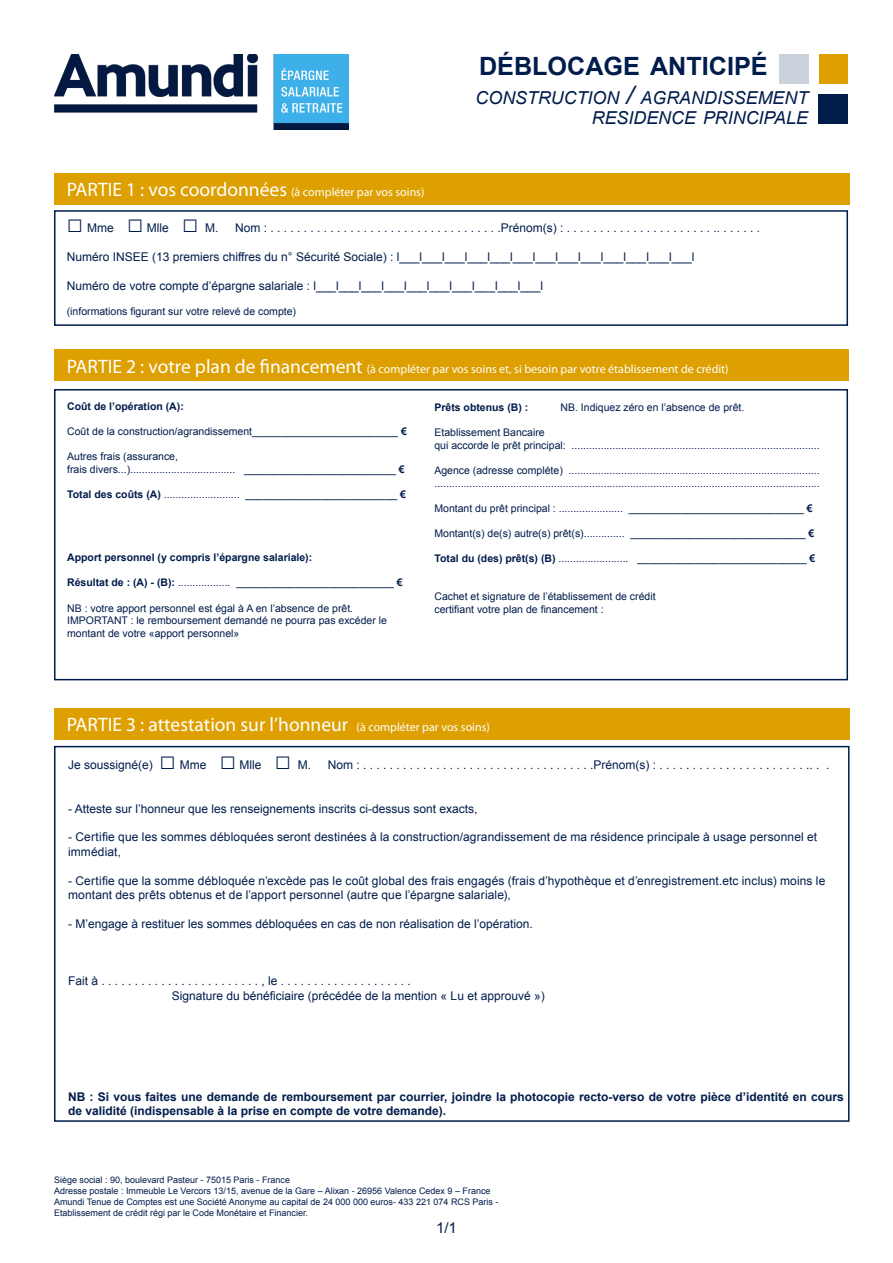
<style>
.page{position:relative;width:893px;height:1263px;background:#fff}
.page>*{position:absolute;margin:0;border:0;box-sizing:border-box;transform-origin:0 0}
.t1{font:700 25.2px "Arial";color:#001c4b}
.t2{font:19.5px "Myriad Pro";color:#fff}
.t3{font:italic 17.85px "Arial";color:#001c4b}
.t4{font:15px "Arial";color:#001c4b}
.t5{font:12px/14.4px "Arial";color:#001c4b}
.t6{font:700 12px/14.4px "Arial";color:#001c4b}
.t7{font:12px "Myriad Pro";color:#fff}
.t8{font:10.5px/12.6px "Arial";color:#001c4b}
.t9{font:700 10.5px "Arial";color:#001c4b}
.t10{font:9px/10.8px "Arial";color:#001c4b}
.s1{font-size:19.5px}
.s2{font-size:25.5px}
.s3{font-weight:700;font-size:27px}
.s4{font-weight:700}
.s5{font-size:12px}
</style>
<div class="page">
<div style="left:54px;top:746px;width:795px;height:376px;border:2px solid #001c4b"></div>
<div style="left:54px;top:173px;width:795px;height:31px;background:#dda000"></div>
<div style="left:54px;top:350px;width:794px;height:31px;background:#dda000"></div>
<div style="left:54px;top:389px;width:794px;height:291px;border:2px solid #001c4b"></div>
<div style="left:54px;top:210px;width:794px;height:116px;border:2px solid #001c4b"></div>
<div style="left:54px;top:708px;width:795px;height:31px;background:#dda000"></div>
<img style="left:54px;top:54px;width:295px;height:76px">
<div style="left:819px;top:54px;width:28px;height:30px;background:#dda000"></div>
<div style="left:819px;top:94px;width:29px;height:30px;background:#001c4b"></div>
<div style="left:779px;top:54px;width:29px;height:30px;background:#ccd2db"></div>
<p class="t7" style="left:67px;top:184px;width:359px"><span class="s1">PARTIE 1 : vos coordonnées</span> (à compléter par vos soins)</p>
<p class="t1" style="left:479px;top:50px;width:290px">DÉBLOCAGE ANTICIPÉ</p>
<p class="t3" style="left:476px;top:86px;width:334px">CONSTRUCTION <span class="s2">/</span> AGRANDISSEMENT</p>
<p class="t3" style="left:592px;top:106px;width:218px">RESIDENCE PRINCIPALE</p>
<p class="t5" style="left:67px;top:221px;width:49px"><span class="s3">□</span> Mme</p>
<p class="t5" style="left:127px;top:221px;width:43px"><span class="s3">□</span> Mlle</p>
<p class="t5" style="left:182px;top:221px;width:38px"><span class="s3">□</span> M.</p>
<p class="t5" style="left:235px;top:221px;width:527px">Nom : . . . . . . . . . . . . . . . . . . . . . . . . . . . . . . . . . . .Prénom(s) : . . . . . . . . . . . . . . . . . . . . . . .. . . . . . .</p>
<p class="t5" style="left:67px;top:250px;width:629px">Numéro INSEE (13 premiers chiffres du n° Sécurité Sociale) : l___l___l___l___l___l___l___l___l___l___l___l___l___l</p>
<p class="t5" style="left:67px;top:279px;width:478px">Numéro de votre compte d’épargne salariale : l___l___l___l___l___l___l___l___l___l___l</p>
<p class="t8" style="left:67px;top:305px;width:231px">(informations figurant sur votre relevé de compte)</p>
<p class="t7" style="left:67px;top:361px;width:663px"><span class="s1">PARTIE 2 : votre plan de financement</span> (à compléter par vos soins et, si besoin par votre établissement de crédit)</p>
<p class="t9" style="left:434px;top:400px;width:95px">Prêts obtenus (B) :</p>
<p class="t8" style="left:560px;top:401px;width:185px">NB. Indiquez zéro en l’absence de prêt.</p>
<p class="t8" style="left:434px;top:426px;width:112px">Etablissement Bancaire</p>
<p class="t8" style="left:434px;top:439px;width:387px">qui accorde le prêt principal: .....................................................................................</p>
<p class="t8" style="left:434px;top:464px;width:387px">Agence (adresse compléte) ......................................................................................</p>
<p class="t8" style="left:434px;top:477px;width:387px">....................................................................................................................................</p>
<p class="t8" style="left:434px;top:502px;width:380px">Montant du prêt principal : ...................... ______________________________ <span class="s4">€</span></p>
<p class="t8" style="left:434px;top:527px;width:381px">Montant(s) de(s) autre(s) prêt(s).............. ______________________________ <span class="s4">€</span></p>
<p class="t8" style="left:434px;top:552px;width:382px"><span class="s4">Total du (des) prêt(s) (B)</span> ........................ _____________________________ <span class="s4">€</span></p>
<p class="t8" style="left:434px;top:590px;width:223px">Cachet et signature de l’établissement de crédit</p>
<p class="t8" style="left:434px;top:603px;width:171px">certifiant votre plan de financement :</p>
<p class="t9" style="left:67px;top:399px;width:118px">Coût de l’opération (A):</p>
<p class="t8" style="left:67px;top:425px;width:341px">Coût de la construction/agrandissement_________________________ <span class="s4">€</span></p>
<p class="t8" style="left:67px;top:451px;width:112px">Autres frais (assurance,</p>
<p class="t8" style="left:67px;top:463px;width:339px">frais divers...).................................... __________________________ <span class="s4">€</span></p>
<p class="t8" style="left:67px;top:488px;width:340px"><span class="s4">Total des coûts (A)</span> .......................... __________________________ <span class="s4">€</span></p>
<p class="t9" style="left:67px;top:551px;width:247px">Apport personnel (y compris l’épargne salariale):</p>
<p class="t8" style="left:67px;top:577px;width:337px"><span class="s4">Résultat de : (A) - (B):</span> .................. ___________________________ <span class="s4">€</span></p>
<p class="t8" style="left:67px;top:602px;width:288px">NB : votre apport personnel est égal à A en l’absence de prêt.</p>
<p class="t8" style="left:67px;top:614px;width:321px">IMPORTANT : le remboursement demandé ne pourra pas excéder le montant de votre «apport personnel»</p>
<p class="t2" style="left:67px;top:712px;width:425px">PARTIE 3 : attestation sur l’honneur <span class="s5">(à compléter par vos soins)</span></p>
<p class="t5" style="left:68px;top:758px;width:86px">Je soussigné(e)</p>
<p class="t5" style="left:159px;top:758px;width:49px"><span class="s3">□</span> Mme</p>
<p class="t5" style="left:220px;top:758px;width:43px"><span class="s3">□</span> Mlle</p>
<p class="t5" style="left:275px;top:758px;width:38px"><span class="s3">□</span> M.</p>
<p class="t5" style="left:328px;top:758px;width:503px">Nom : . . . . . . . . . . . . . . . . . . . . . . . . . . . . . . . . . . .Prénom(s) : . . . . . . . . . . . . . . . . . . . . . . .. . .</p>
<p class="t5" style="left:68px;top:801px;width:411px">- Atteste sur l’honneur que les renseignements inscrits ci-dessus sont exacts,</p>
<p class="t5" style="left:68px;top:830px;width:751px">- Certifie que les sommes débloquées seront destinées à la construction/agrandissement de ma résidence principale à usage personnel et immédiat,</p>
<p class="t5" style="left:68px;top:873px;width:759px">- Certifie que la somme débloquée n’excède pas le coût global des frais engagés (frais d’hypothèque et d’enregistrement.etc inclus) moins le montant des prêts obtenus et de l’apport personnel (autre que l’épargne salariale),</p>
<p class="t5" style="left:68px;top:916px;width:466px">- M’engage à restituer les sommes débloquées en cas de non réalisation de l’opération.</p>
<p class="t5" style="left:68px;top:974px;width:344px">Fait à . . . . . . . . . . . . . . . . . . . . . . . . , le . . . . . . . . . . . . . . . . . . . .</p>
<p class="t5" style="left:172px;top:988px;width:374px">Signature du bénéficiaire (précédée de la mention « Lu et approuvé »)</p>
<p class="t6" style="left:68px;top:1089px;width:777px">NB : Si vous faites une demande de remboursement par courrier, joindre la photocopie recto-verso de votre pièce d’identité en cours de validité (indispensable à la prise en compte de votre demande).</p>
<p class="t10" style="left:54px;top:1175px;width:238px">Siège social : 90, boulevard Pasteur - 75015 Paris - France</p>
<p class="t10" style="left:54px;top:1186px;width:438px">Adresse postale : Immeuble Le Vercors 13/15, avenue de la Gare – Alixan - 26956 Valence Cedex 9 – France</p>
<p class="t10" style="left:54px;top:1196px;width:446px">Amundi Tenue de Comptes est une Société Anonyme au capital de 24 000 000 euros- 433 221 074 RCS Paris -<br>Etablissement de crédit régi par le Code Monétaire et Financier.</p>
<p class="t4" style="left:436px;top:1217px;width:22px">1/1</p>
</div>
